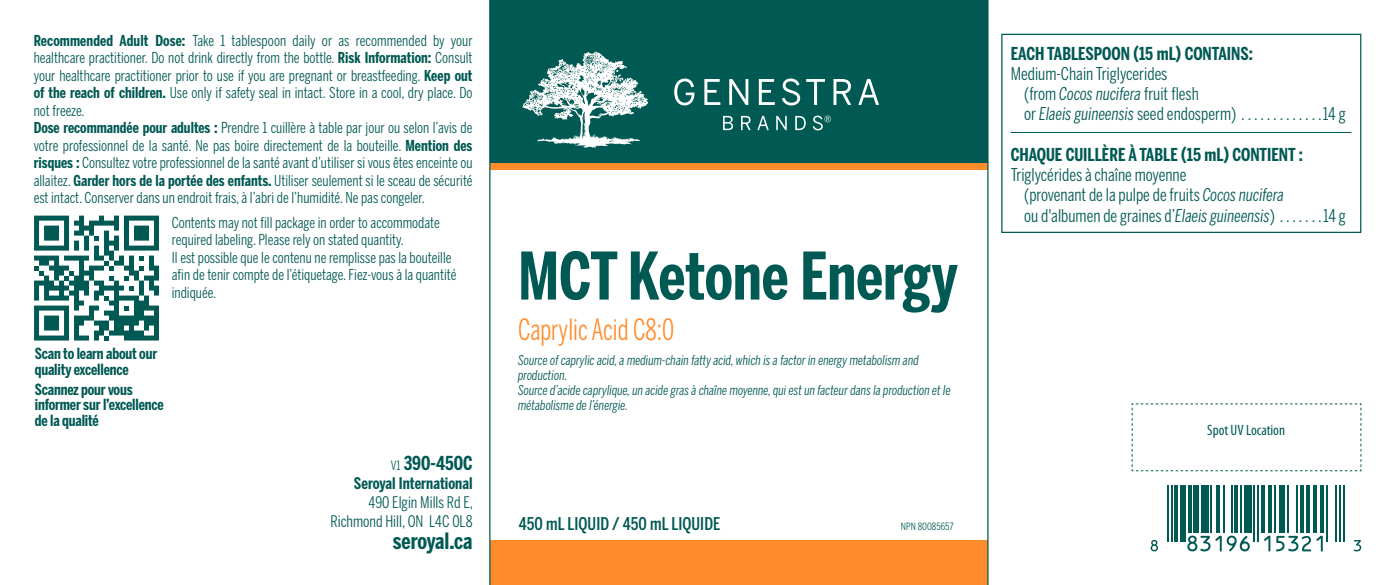
<style>
.page{position:relative;width:1395px;height:585px;background:#fff}
.page>*{position:absolute;margin:0;border:0;box-sizing:border-box;transform-origin:0 0}
.t1{font:700 65px "Benton Sans Compressed";color:#005953}
.t2{font:29.25px "Benton Sans Compressed";color:#ff8c2b;scale:.9 1}
.t3{font:700 22.25px "Benton Sans Compressed";letter-spacing:-.005em;color:#005953}
.t4{font:700 19px "Benton Sans Compressed";color:#005953}
.t5{font:700 17.75px "Benton Sans Compressed";color:#005953}
.t6{font:17.5px/20.2px "Benton Sans Compressed";color:#005953}
.t7{font:500 17.5px "Benton Sans Comp";letter-spacing:.005em;color:#005953}
.t8{font:16px/19px "Benton Sans Compressed";color:#005953;text-align:right}
.t9{font:700 16px "Benton Sans Compressed";color:#005953}
.t10{font:700 15.25px/15.2px "Benton Sans Compressed";letter-spacing:-.01em;color:#005953}
.t11{font:15px/17.5px "Benton Sans Compressed";color:#005953}
.t12{font:condensed 15px "Myriad Pro";color:#005953}
.t13{font:italic 13.5px/15px "Benton Sans Compressed";color:#005953}
.t14{font:10px "Benton Sans Compressed";color:#005953;scale:1.05 1}
.s1{font-weight:700}
.s2{font-weight:400;font-size:12.75px}
.s3{font-style:italic}
</style>
<div class="page">
<div style="left:490px;top:0;width:497px;height:163px;background:#005953"></div>
<div style="left:490px;top:163px;width:498px;height:6px;background:#ff8c2b"></div>
<div style="left:490px;top:541px;width:498px;height:44px;background:#ff8c2b"></div>
<hr style="left:489px;top:0;width:1px;height:585px;background:#005953">
<hr style="left:987px;top:0;width:2px;height:585px;background:#005953">
<svg style="left:674px;top:79px;width:205px;height:26px"></svg>
<svg style="left:723px;top:116px;width:108px;height:14px;background:#3d817c"></svg>
<svg style="left:523px;top:51px;width:125px;height:97px"></svg>
<svg style="left:34px;top:216px;width:125px;height:125px"></svg>
<div style="left:1001px;top:34px;width:360px;height:199px;border:1px solid #005953"></div>
<hr style="left:1011px;top:132px;width:340px;height:1px;background:#005953">
<svg style="left:1151px;top:540px;width:7px;height:11px"></svg>
<hr style="left:1167px;top:486px;width:2px;height:56px;background:#005953">
<hr style="left:1171px;top:486px;width:2px;height:56px;background:#005953">
<hr style="left:1174px;top:486px;width:4px;height:56px;background:#005953">
<div style="left:1180px;top:486px;width:6px;height:56px;background:#005953"></div>
<hr style="left:1188px;top:486px;width:3px;height:47px;background:#005953">
<div style="left:1193px;top:486px;width:6px;height:47px;background:#005953"></div>
<div style="left:1201px;top:486px;width:7px;height:47px;background:#005953"></div>
<hr style="left:1210px;top:486px;width:2px;height:47px;background:#005953">
<hr style="left:1216px;top:486px;width:4px;height:47px;background:#005953">
<hr style="left:1223px;top:486px;width:2px;height:47px;background:#005953">
<hr style="left:1231px;top:486px;width:2px;height:47px;background:#005953">
<hr style="left:1234px;top:486px;width:4px;height:47px;background:#005953">
<svg style="left:1187px;top:536px;width:63px;height:16px"></svg>
<hr style="left:1240px;top:486px;width:2px;height:47px;background:#005953">
<div style="left:1244px;top:486px;width:7px;height:47px;background:#005953"></div>
<hr style="left:1253px;top:486px;width:2px;height:56px;background:#005953">
<hr style="left:1257px;top:486px;width:2px;height:56px;background:#005953">
<svg style="left:1264px;top:536px;width:6px;height:16px"></svg>
<hr style="left:1261px;top:486px;width:4px;height:47px;background:#005953">
<hr style="left:1268px;top:486px;width:4px;height:47px;background:#005953">
<hr style="left:1274px;top:486px;width:2px;height:47px;background:#005953">
<div style="left:1279px;top:486px;width:6px;height:47px;background:#005953"></div>
<hr style="left:1287px;top:486px;width:2px;height:47px;background:#005953">
<hr style="left:1296px;top:486px;width:2px;height:47px;background:#005953">
<hr style="left:1300px;top:486px;width:4px;height:47px;background:#005953">
<hr style="left:1306px;top:486px;width:3px;height:47px;background:#005953">
<svg style="left:1276px;top:536px;width:47px;height:16px"></svg>
<hr style="left:1313px;top:486px;width:4px;height:47px;background:#005953">
<hr style="left:1321px;top:486px;width:3px;height:47px;background:#005953">
<hr style="left:1326px;top:486px;width:2px;height:56px;background:#005953">
<hr style="left:1336px;top:486px;width:1px;height:56px;background:#005953">
<hr style="left:1339px;top:486px;width:2px;height:56px;background:#005953">
<hr style="left:1343px;top:486px;width:2px;height:56px;background:#005953">
<svg style="left:1354px;top:540px;width:7px;height:11px"></svg>
<svg style="left:1132px;top:403px;width:230px;height:68px"></svg>
<p class="t11" style="left:34px;top:31px;width:440px"><span class="s1">Recommended Adult Dose:</span> Take 1 tablespoon daily or as recommended by your healthcare practitioner. Do not drink directly from the bottle. <span class="s1">Risk Information:</span> Consult your healthcare practitioner prior to use if you are pregnant or breastfeeding. <span class="s1">Keep out of the reach of children.</span> Use only if safety seal in intact. Store in a cool, dry place. Do not freeze.<br><span class="s1">Dose recommandée pour adultes :</span> Prendre 1 cuillère à table par jour ou selon l’avis de votre professionnel de la santé. Ne pas boire directement de la bouteille. <span class="s1">Mention des risques :</span> Consultez votre professionnel de la santé avant d’utiliser si vous êtes enceinte ou allaitez. <span class="s1">Garder hors de la portée des enfants.</span> Utiliser seulement si le sceau de sécurité est intact. Conserver dans un endroit frais, à l’abri de l’humidité. Ne pas congeler.</p>
<p class="t11" style="left:172px;top:214px;width:286px">Contents may not fill package in order to accommodate required labeling. Please rely on stated quantity.<br>Il est possible que le contenu ne remplisse pas la bouteille afin de tenir compte de l’étiquetage. Fiez-vous à la quantité indiquée.</p>
<p class="t10" style="left:35px;top:346px;width:124px">Scan to learn about our quality excellence</p>
<p class="t10" style="left:35px;top:382px;width:131px">Scannez pour vous informer sur l’excellence de la qualité</p>
<p class="t4" style="left:391px;top:451px;width:83px"><span class="s2">V1</span> 390-450C</p>
<p class="t9" style="left:354px;top:473px;width:120px">Seroyal International</p>
<p class="t8" style="left:330px;top:492px;width:144px">490 Elgin Mills Rd E,<br>Richmond Hill, ON L4C 0L8</p>
<h3 class="t3" style="left:393px;top:527px;width:81px">seroyal.ca</h3>
<h1 class="t1" style="left:518px;top:236px;width:441px">MCT Ketone Energy</h1>
<h2 class="t2" style="left:518px;top:312px;width:175px">Caprylic Acid C8:0</h2>
<p class="t13" style="left:518px;top:352px;width:434px">Source of caprylic acid, a medium-chain fatty acid, which is a factor in energy metabolism and production.<br>Source d’acide caprylique, un acide gras à chaîne moyenne, qui est un facteur dans la production et le métabolisme de l’énergie.</p>
<p class="t7" style="left:519px;top:513px;width:203px">450 mL LIQUID / 450 mL LIQUIDE</p>
<p class="t14" style="left:901px;top:520px;width:52px">NPN 80085657</p>
<p class="t5" style="left:1011px;top:42px;width:244px">EACH TABLESPOON (15 mL) CONTAINS:</p>
<p class="t6" style="left:1024px;top:63px;width:323px;text-indent:-13px">Medium-Chain Triglycerides<br>(from <span class="s3">Cocos nucifera</span> fruit flesh<br>or <span class="s3">Elaeis guineensis</span> seed endosperm) . . . . . . . . . . . . 14 g</p>
<p class="t5" style="left:1011px;top:143px;width:294px">CHAQUE CUILLÈRE À TABLE (15 mL) CONTIENT :</p>
<p class="t6" style="left:1024px;top:164px;width:323px;text-indent:-13px">Triglycérides à chaîne moyenne<br>(provenant de la pulpe de fruits <span class="s3">Cocos nucifera<br></span>ou d'albumen de graines d’<span class="s3">Elaeis guineensis</span>) . . . . . . 14 g</p>
<p class="t12" style="left:1207px;top:421px;width:79px">Spot UV Location</p>
</div>
